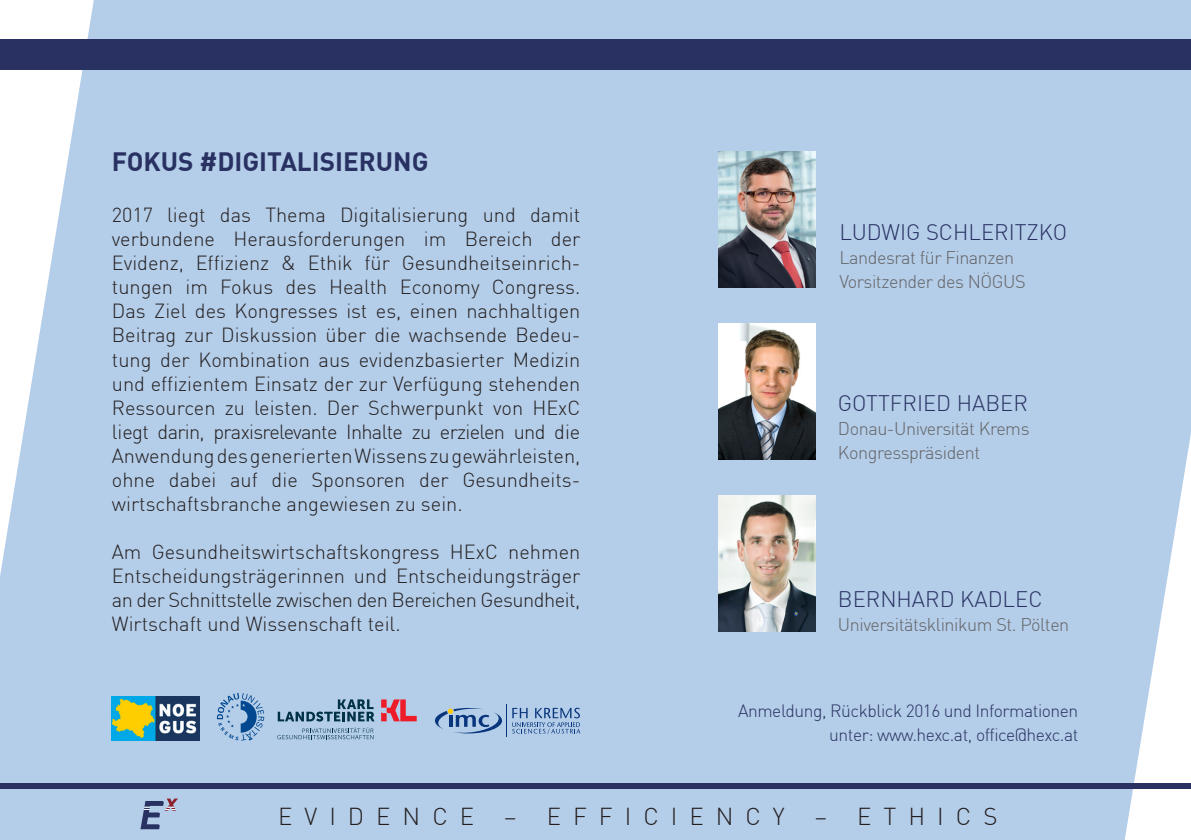
<style>
.page{position:relative;width:1191px;height:840px;background:#fff}
.page>*{position:absolute;margin:0;border:0;box-sizing:border-box;transform-origin:0 0}
.t1{font:700 26px "DIN";color:#283162}
.t2{font:300 24px "DIN";letter-spacing:.5em;color:#231f20}
.t3{font:300 22px "DIN";color:#283162}
.t4{font:300 20px/24px "DIN";color:#231f20;text-align:justify}
.t5{font:300 18px "DIN";letter-spacing:-.025em;color:#636366}
.t6{font:300 17.4px "DIN";letter-spacing:-.025em;color:#283162}
</style>
<div class="page">
<div style="left:0;top:0;width:1191px;height:839px;background:#b4cde8"></div>
<div style="left:0;top:40px;width:1191px;height:30px;background:#283162"></div>
<svg style="left:217px;top:692px;width:47px;height:48px;background:#85aad0"></svg>
<img style="left:111px;top:695px;width:88px;height:44px">
<svg style="left:512px;top:707px;width:68px;height:26px;background:#8daacf"></svg>
<hr style="left:506px;top:704px;width:1px;height:32px;background:#08357c">
<svg style="left:435px;top:707px;width:67px;height:26px;background:#88a5c9"></svg>
<svg style="left:381px;top:699px;width:36px;height:22px"></svg>
<svg style="left:278px;top:699px;width:96px;height:22px;background:#7a9bb4"></svg>
<svg style="left:277px;top:727px;width:96px;height:11px"></svg>
<img style="left:719px;top:495px;width:96px;height:136px">
<img style="left:719px;top:323px;width:96px;height:136px">
<div style="left:0;top:782px;width:1191px;height:6px;background:#283162"></div>
<svg style="left:140px;top:798px;width:38px;height:30px"></svg>
<img style="left:719px;top:151px;width:96px;height:136px">
<p class="t1" style="left:112px;top:144px;width:318px">FOKUS #DIGITALISIERUNG</p>
<p class="t4" style="left:112px;top:203px;width:470px">2017 liegt das Thema Digitalisierung und damit verbundene Herausforderungen im Bereich der Evidenz, Effizienz &amp; Ethik für Gesundheitseinrich&shy;tungen im Fokus des Health Economy Congress.<br>Das Ziel des Kongresses ist es, einen nachhaltigen Beitrag zur Diskussion über die wachsende Bedeu&shy;tung der Kombination aus evidenzbasierter Medizin und effizientem Einsatz der zur Verfügung stehenden Ressourcen zu leisten. Der Schwerpunkt von HExC liegt darin, praxisrelevante Inhalte zu erzielen und die Anwendung des generierten Wissens zu gewährleisten, ohne dabei auf die Sponsoren der Gesundheits&shy;wirtschaftsbranche angewiesen zu sein.</p>
<p class="t4" style="left:112px;top:539px;width:470px">Am Gesundheitswirtschaftskongress HExC nehmen Entscheidungsträgerinnen und Entscheidungsträger an der Schnittstelle zwischen den Bereichen Gesundheit, Wirtschaft und Wissenschaft teil.</p>
<p class="t3" style="left:839px;top:218px;width:229px">LUDWIG SCHLERITZKO</p>
<p class="t5" style="left:839px;top:246px;width:176px">Landesrat fü r Finanzen</p>
<p class="t5" style="left:839px;top:270px;width:188px">Vorsitzender des NÖGUS</p>
<p class="t3" style="left:838px;top:389px;width:191px">GOTTFRIED HABER</p>
<p class="t5" style="left:838px;top:417px;width:193px">Donau-Universität Krems</p>
<p class="t5" style="left:838px;top:441px;width:144px">Kongresspräsident</p>
<p class="t3" style="left:838px;top:585px;width:206px">BERNHARD KADLEC</p>
<p class="t5" style="left:838px;top:613px;width:233px">Universitätsklinikum St. Pölten</p>
<p class="t6" style="left:738px;top:700px;width:342px">Anmeldung, Rückblick 2016 und Informationen</p>
<p class="t6" style="left:829px;top:723px;width:251px">unter: www.hexc.at, office@hexc.at</p>
<p class="t2" style="left:278px;top:801px;width:197px">EVIDENCE</p>
<p class="t2" style="left:504px;top:801px;width:282px">– EFFICIENCY</p>
<p class="t2" style="left:814px;top:801px;width:184px">– ETHICS</p>
</div>
